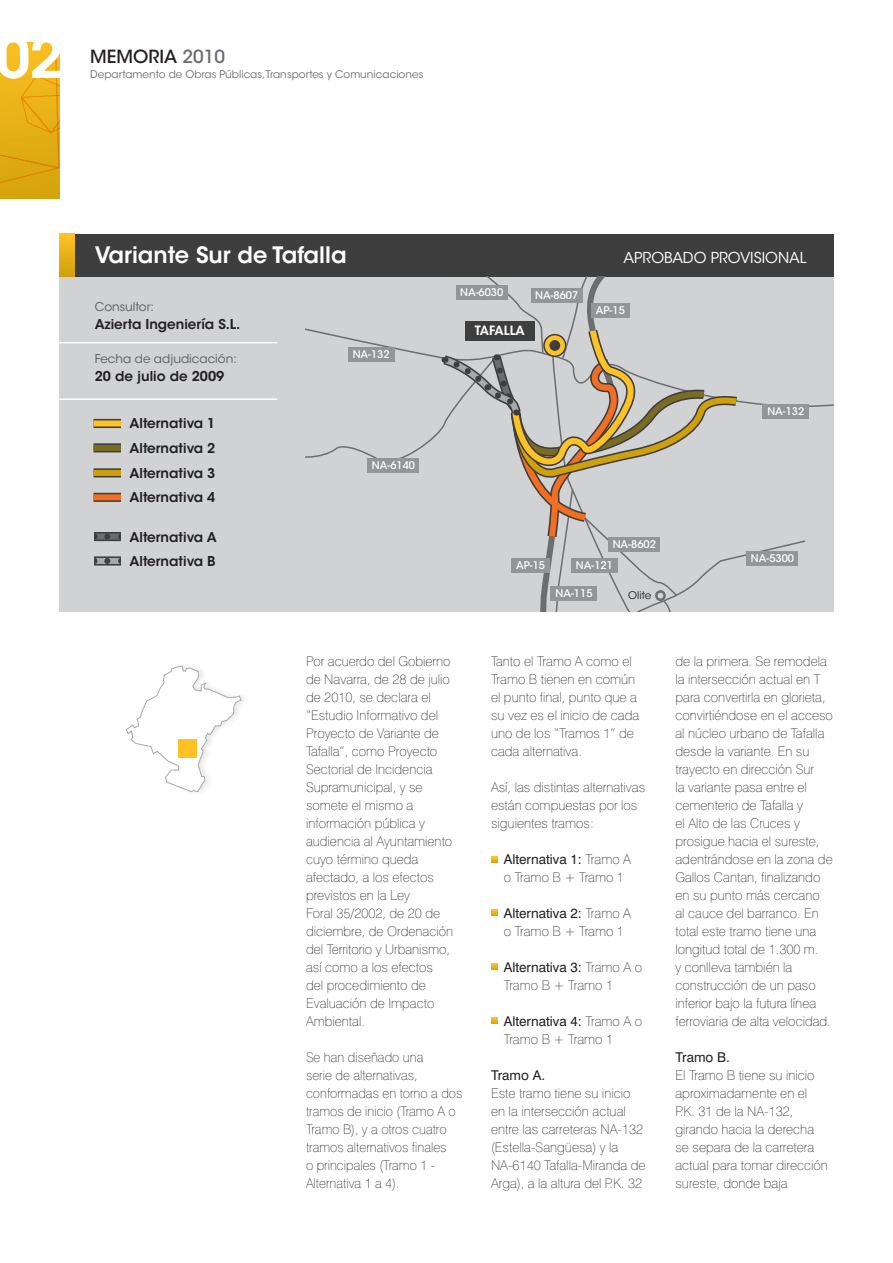
<style>
.page{position:relative;width:893px;height:1263px;background:#fff}
.page>*{position:absolute;margin:0;border:0;box-sizing:border-box;transform-origin:0 0}
.t1{font:600 57px "ITC Avant Garde Std";color:#fff}
.t2{font:600 22.5px "ITC Avant Garde Std";color:#fff}
.t3{font:500 18px "ITC Avant Garde Std";color:#231f20}
.t4{font:15px "ITC Avant Garde Std";color:#fff}
.t5{font:100 13.5px/18px "Swiss 721 BT";color:#231f20}
.t6{font:600 13.5px/24.5px "ITC Avant Garde Std";color:#231f20}
.t7{font:13.5px "Swiss 721 BT";color:#231f20}
.t8{font:600 12.75px "ITC Avant Garde Std";letter-spacing:.09em;color:#fff}
.t9{font:12px "ITC Avant Garde Std";color:#57585a}
.t10{font:500 10.5px "ITC Avant Garde Std";color:#fff}
.t11{font:10.5px "ITC Avant Garde Std";color:#6c6d70}
.t12{font:10.5px "ITC Avant Garde Std";color:#231f20}
.s1{color:#6c6d70}
.s2{font-weight:400}
</style>
<div class="page">
<div style="left:0;top:43px;width:60px;height:155px;background:#d6a40d"></div>
<svg style="left:0;top:43px;width:60px;height:140px"></svg>
<svg style="left:126px;top:665px;width:116px;height:127px"></svg>
<div style="left:178px;top:739px;width:19px;height:19px;background:#fec224"></div>
<div style="left:59px;top:270px;width:774px;height:342px;background:#d1d2d4"></div>
<hr style="left:52px;top:342px;width:225px;height:1px;background:#fff">
<hr style="left:52px;top:398px;width:225px;height:2px;background:#fff">
<div style="left:59px;top:234px;width:774px;height:42px;background:#3e3e3f"></div>
<svg style="left:59px;top:234px;width:15px;height:42px"></svg>
<div style="left:762px;top:404px;width:47px;height:14px;background:#939598"></div>
<svg style="left:306px;top:276px;width:501px;height:336px"></svg>
<svg style="left:491px;top:856px;width:6px;height:7px"></svg>
<svg style="left:491px;top:909px;width:6px;height:7px"></svg>
<svg style="left:491px;top:963px;width:6px;height:7px"></svg>
<svg style="left:491px;top:1017px;width:6px;height:7px"></svg>
<div style="left:94px;top:419px;width:27px;height:9px;background:#9a7d31"></div>
<div style="left:94px;top:420px;width:27px;height:6px;background:#fec224"></div>
<div style="left:94px;top:468px;width:27px;height:9px;background:#4a463a"></div>
<div style="left:94px;top:470px;width:27px;height:6px;background:#d0a00a"></div>
<div style="left:94px;top:443px;width:27px;height:9px;background:#3e3e3f"></div>
<div style="left:94px;top:445px;width:27px;height:6px;background:#7b6c24"></div>
<div style="left:94px;top:493px;width:27px;height:9px;background:#7a4e35"></div>
<div style="left:94px;top:494px;width:27px;height:6px;background:#f36e21"></div>
<div style="left:94px;top:532px;width:27px;height:9px;background:#57585a"></div>
<svg style="left:95px;top:533px;width:26px;height:6px"></svg>
<svg style="left:107px;top:533px;width:7px;height:6px"></svg>
<div style="left:94px;top:556px;width:27px;height:9px;background:#3e3e3f"></div>
<svg style="left:95px;top:558px;width:26px;height:6px"></svg>
<svg style="left:107px;top:558px;width:7px;height:6px"></svg>
<h1 class="t1" style="left:-4px;top:21px;width:69px">02</h1>
<h3 class="t3" style="left:90px;top:45px;width:136px">MEMORIA <span class="s1">2010</span></h3>
<p class="t11" style="left:90px;top:68px;width:335px">Departamento de Obras Públicas, Transportes y Comunicaciones</p>
<h2 class="t2" style="left:95px;top:241px;width:253px">Variante Sur de Tafalla</h2>
<p class="t4" style="left:624px;top:248px;width:22px">Apro</p>
<p class="t4" style="left:664px;top:248px;width:21px">bado</p>
<p class="t4" style="left:711px;top:248px;width:10px">provisio</p>
<p class="t4" style="left:778px;top:248px;width:21px">nal</p>
<p class="t9" style="left:95px;top:299px;width:61px">Consultor:</p>
<p class="t6" style="left:95px;top:311px;width:147px">Azierta Ingeniería S.L.</p>
<p class="t9" style="left:95px;top:352px;width:143px">Fecha de adjudicación:</p>
<p class="t6" style="left:95px;top:364px;width:131px">20 de julio de 2009</p>
<p class="t6" style="left:129px;top:411px;width:87px">Alternativa 1</p>
<p class="t6" style="left:129px;top:461px;width:87px">Alternativa 3</p>
<p class="t6" style="left:129px;top:436px;width:87px">Alternativa 2</p>
<p class="t6" style="left:129px;top:485px;width:87px">Alternativa 4</p>
<p class="t6" style="left:129px;top:524px;width:89px">Alternativa A<br>Alternativa B</p>
<p class="t10" style="left:353px;top:348px;width:38px">NA-132</p>
<p class="t10" style="left:372px;top:458px;width:45px">NA-6140</p>
<p class="t10" style="left:460px;top:286px;width:45px">NA-6030</p>
<p class="t10" style="left:535px;top:289px;width:45px">NA-8607</p>
<p class="t8" style="left:475px;top:322px;width:51px">tafalla</p>
<p class="t10" style="left:596px;top:304px;width:30px">AP-15</p>
<p class="t10" style="left:767px;top:404px;width:38px">NA-132</p>
<p class="t5" style="left:306px;top:652px;width:149px">Por acuerdo del Gobierno de Navarra, de 28 de julio de 2010, se declara el “Estudio Informativo del<br>Proyecto de Variante de<br>Tafalla”, como Proyecto<br>Sectorial de Incidencia<br>Supramunicipal, y se somete el mismo a información pública y audiencia al Ayuntamiento cuyo término queda afectado, a los efectos previstos en la Ley<br>Foral 35/2002, de 20 de diciembre, de Ordenación del Territorio y Urbanismo, así como a los efectos del procedimiento de<br>Evaluación de Impacto<br>Ambiental.</p>
<p class="t5" style="left:306px;top:1048px;width:158px">Se han diseñado una<br>serie de alternativas, conformadas en torno a dos tramos de inicio (Tramo A o<br>Tramo B), y a otros cuatro tramos alternativos finales<br>o principales (Tramo 1 -<br>Alternativa 1 a 4).</p>
<p class="t10" style="left:613px;top:538px;width:45px">NA-8602</p>
<p class="t10" style="left:516px;top:559px;width:30px">AP-15</p>
<p class="t10" style="left:576px;top:559px;width:38px">NA-121</p>
<p class="t10" style="left:556px;top:587px;width:38px">NA-115</p>
<p class="t12" style="left:628px;top:589px;width:25px">Olite</p>
<p class="t10" style="left:751px;top:552px;width:45px">NA-5300</p>
<p class="t5" style="left:491px;top:652px;width:150px">Tanto el Tramo A como el<br>Tramo B tienen en común el punto final, punto que a su vez es el inicio de cada uno de los “Tramos 1” de cada alternativa.</p>
<p class="t5" style="left:491px;top:778px;width:156px">Así, las distintas alternativas están compuestas por los siguientes tramos:</p>
<p class="t5" style="left:504px;top:850px;width:129px"><span class="s2">Alternativa 1:</span> Tramo A o Tramo B + Tramo 1</p>
<p class="t5" style="left:504px;top:904px;width:129px"><span class="s2">Alternativa 2:</span> Tramo A o Tramo B + Tramo 1</p>
<p class="t5" style="left:504px;top:958px;width:140px"><span class="s2">Alternativa 3:</span> Tramo A o<br>Tramo B + Tramo 1</p>
<p class="t5" style="left:504px;top:1012px;width:140px"><span class="s2">Alternativa 4:</span> Tramo A o<br>Tramo B + Tramo 1</p>
<p class="t7" style="left:491px;top:1067px;width:56px">Tramo A.</p>
<p class="t5" style="left:491px;top:1084px;width:156px">Este tramo tiene su inicio en la intersección actual entre las carreteras NA-132 (Estella-Sangüesa) y la<br>NA-6140 Tafalla-Miranda de<br>Arga), a la altura del P.K. 32</p>
<p class="t5" style="left:675px;top:652px;width:159px">de la primera. Se remodela la intersección actual en T para convertirla en glorieta, convirtiéndose en el acceso al núcleo urbano de Tafalla desde la variante. En su trayecto en dirección Sur<br>la variante pasa entre el cementerio de Tafalla y<br>el Alto de las Cruces y prosigue hacia el sureste, adentrándose en la zona de<br>Gallos Cantan, finalizando en su punto más cercano<br>al cauce del barranco. En total este tramo tiene una longitud total de 1.300 m.<br>y conlleva también la construcción de un paso inferior bajo la futura línea ferroviaria de alta velocidad.</p>
<p class="t7" style="left:675px;top:1049px;width:56px">Tramo B.</p>
<p class="t5" style="left:675px;top:1066px;width:154px">El Tramo B tiene su inicio aproximadamente en el<br>P.K. 31 de la NA-132, girando hacia la derecha se separa de la carretera actual para tomar dirección sureste, donde baja</p>
</div>
